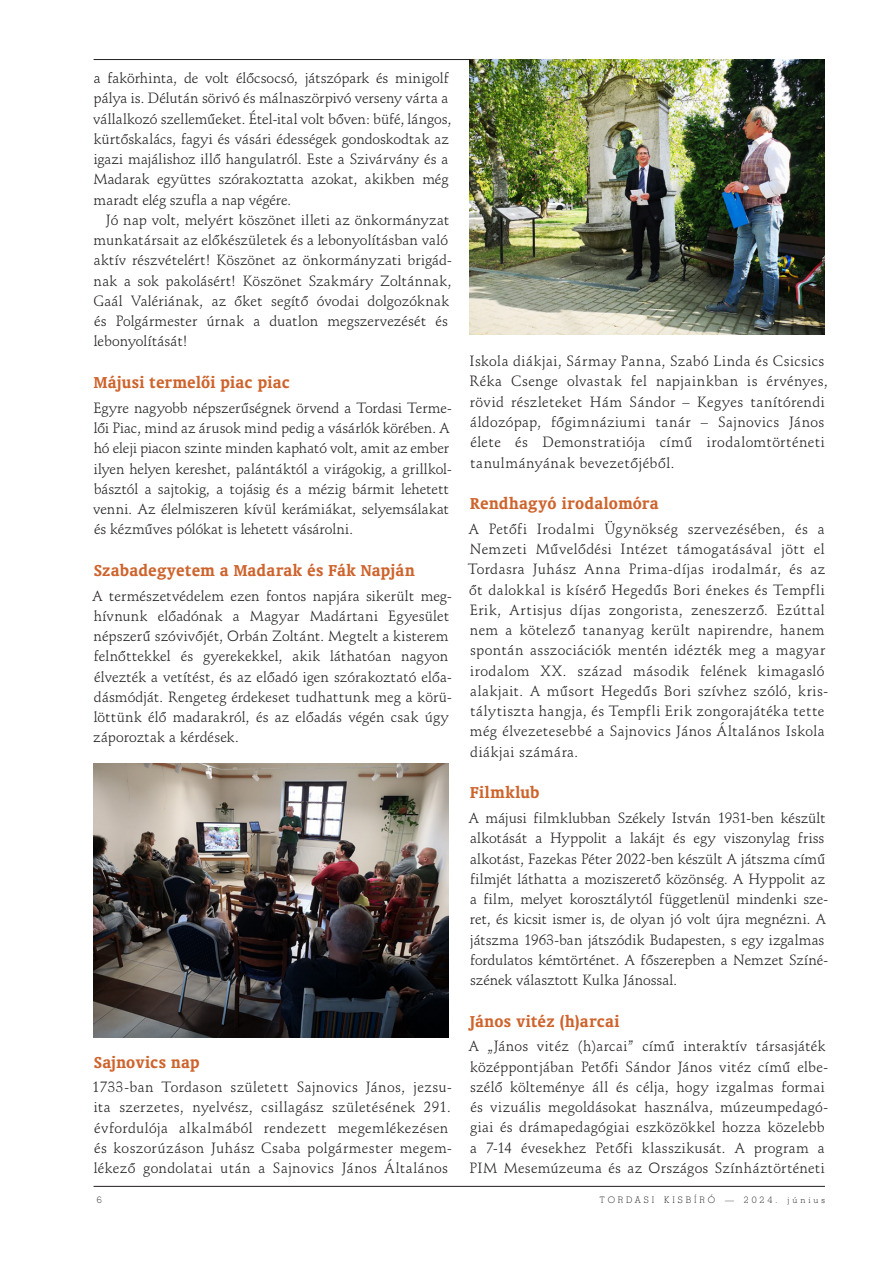
<style>
.page{position:relative;width:893px;height:1263px;background:#fff}
.page>*{position:absolute;margin:0;border:0;box-sizing:border-box;transform-origin:0 0}
.t1{font:700 18px "Oranda PFL";letter-spacing:.015em;color:#ce632c}
.t2{font:700 18px "Oranda PFL";letter-spacing:.035em;color:#ce632c}
.t3{font:14.55px/20.2px "Schneidler PFL";letter-spacing:.015em;color:#231f20}
.t4{font:14.55px/20.2px "Schneidler PFL";letter-spacing:-.005em;color:#231f20}
.t5{font:9px "Stymie Lt PFL";letter-spacing:.315em;color:#231f20}
</style>
<div class="page">
<hr style="left:94px;top:1186px;width:731px;height:1px;background:#231f20">
<hr style="left:94px;top:59px;width:731px;height:1px;background:#231f20">
<img style="left:94px;top:764px;width:355px;height:273px">
<img style="left:470px;top:60px;width:355px;height:275px">
<p class="t3" style="left:93px;top:68px;width:360px">a fakörhinta, de volt élőcsocsó, játszópark és minigolf pálya is. Délután sörivó és málnaszörpivó verseny várta a vállalkozó szelleműeket. Étel-ital volt bőven: büfé, lángos, kürtőskalács, fagyi és vásári édességek gondoskodtak az igazi majálishoz illő hangulatról. Este a Szivárvány és a Madarak együttes szórakoztatta azokat, akikben még maradt elég szufla a nap végére.</p>
<p class="t3" style="left:94px;top:210px;width:360px;text-indent:12px">Jó nap volt, melyért köszönet illeti az önkormányzat munkatársait az előkészületek és a lebonyolításban való aktív részvételért! Köszönet az önkormányzati brigád&shy;nak a sok pakolásért! Köszönet Szakmáry Zoltánnak, Gaál Valériának, az őket segítő óvodai dolgozóknak és Polgármester úrnak a duatlon megszervezését és lebonyolítását!</p>
<p class="t1" style="left:94px;top:372px;width:198px">Májusi termelői piac piac</p>
<p class="t4" style="left:93px;top:398px;width:360px">Egyre nagyobb népszerűségnek örvend a Tordasi Terme&shy;lői Piac, mind az árusok mind pedig a vásárlók körében. A hó eleji piacon szinte minden kapható volt, amit az ember ilyen helyen kereshet, palántáktól a virágokig, a grillkol&shy;básztól a sajtokig, a tojásig és a mézig bármit lehetett venni. Az élelmiszeren kívül kerámiákat, selyemsálakat és kézműves pólókat is lehetett vásárolni.</p>
<p class="t1" style="left:94px;top:560px;width:322px">Szabadegyetem a Madarak és Fák Napján</p>
<p class="t3" style="left:92px;top:585px;width:361px">A természetvédelem ezen fontos napjára sikerült meg&shy;hívnunk előadónak a Magyar Madártani Egyesület népszerű szóvivőjét, Orbán Zoltánt. Megtelt a kisterem felnőttekkel és gyerekekkel, akik láthatóan nagyon élvezték a vetítést, és az előadó igen szórakoztató előa&shy;dásmódját. Rengeteg érdekeset tudhattunk meg a körü&shy;löttünk élő madarakról, és az előadás végén csak úgy záporoztak a kérdések.</p>
<p class="t1" style="left:94px;top:1051px;width:107px">Sajnovics nap</p>
<p class="t3" style="left:92px;top:1077px;width:361px">1733-ban Tordason született Sajnovics János, jezsu&shy;ita szerzetes, nyelvész, csillagász születésének 291. évfordulója alkalmából rendezett megemlékezésen és koszorúzáson Juhász Csaba polgármester megem&shy;lékező gondolatai után a Sajnovics János Általános</p>
<p class="t3" style="left:470px;top:351px;width:360px">Iskola diákjai, Sármay Panna, Szabó Linda és Csicsics Réka Csenge olvastak fel napjainkban is érvényes, rövid részleteket Hám Sándor – Kegyes tanítórendi áldozópap, főgimnáziumi tanár – Sajnovics János élete és Demonstratiója című irodalomtörténeti tanulmányának bevezetőjéből.</p>
<p class="t1" style="left:470px;top:493px;width:190px">Rendhagyó irodalomóra</p>
<p class="t3" style="left:468px;top:519px;width:362px">A Petőfi Irodalmi Ügynökség szervezésében, és a Nemzeti Művelődési Intézet támogatásával jött el Tordasra Juhász Anna Prima-díjas irodalmár, és az őt dalokkal is kísérő Hegedűs Bori énekes és Tempfli Erik, Artisjus díjas zongorista, zeneszerző. Ezúttal nem a kötelező tananyag került napirendre, hanem spontán asszociációk mentén idézték meg a magyar irodalom XX. század második felének kimagasló alakjait. A műsort Hegedűs Bori szívhez szóló, kris&shy;tálytiszta hangja, és Tempfli Erik zongorajátéka tette még élvezetesebbé a Sajnovics János Általános Iskola diákjai számára.</p>
<p class="t2" style="left:470px;top:782px;width:71px">Filmklub</p>
<p class="t4" style="left:469px;top:808px;width:361px">A májusi filmklubban Székely István 1931-ben készült alkotását a Hyppolit a lakájt és egy viszonylag friss alkotást, Fazekas Péter 2022-ben készült A játszma című filmjét láthatta a moziszerető közönség. A Hyppolit az a film, melyet korosztálytól függetlenül mindenki sze&shy;ret, és kicsit ismer is, de olyan jó volt újra megnézni. A játszma 1963-ban játszódik Budapesten, s egy izgalmas fordulatos kémtörténet. A főszerepben a Nemzet Színé&shy;szének választott Kulka Jánossal.</p>
<p class="t1" style="left:470px;top:1010px;width:151px">János vitéz (h)arcai</p>
<p class="t3" style="left:469px;top:1036px;width:361px">A „János vitéz (h)arcai” című interaktív társasjáték középpontjában Petőfi Sándor János vitéz című elbe&shy;szélő költeménye áll és célja, hogy izgalmas formai és vizuális megoldásokat használva, múzeumpedagó&shy;giai és drámapedagógiai eszközökkel hozza közelebb a 7-14 évesekhez Petőfi klasszikusát. A program a PIM Mesemúzeuma és az Országos Színháztörténeti</p>
<p class="t5" style="left:97px;top:1195px;width:6px">6</p>
<p class="t5" style="left:600px;top:1195px;width:226px">TORDASI KISBÍRÓ — 2024. június</p>
</div>
